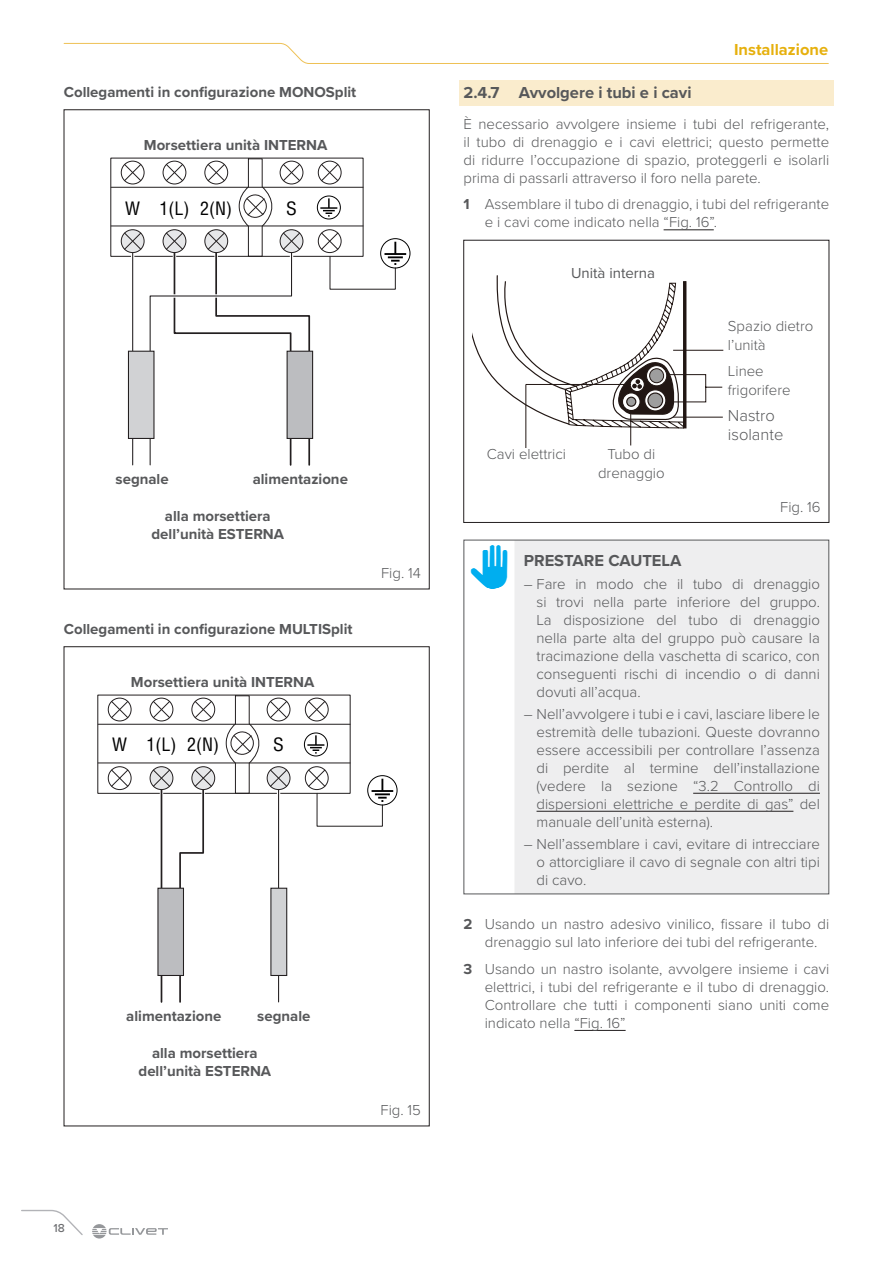
<style>
.page{position:relative;width:893px;height:1263px;background:#fff}
.page>*{position:absolute;margin:0;border:0;box-sizing:border-box;transform-origin:0 0}
.t1{font:40.5px "DOCUTEC Simboli";color:#00aeef}
.t2{font:condensed 18px "Helvetica LT Std";color:#000001}
.t3{font:condensed 18px "Helvetica LT Std";color:#000001;scale:1.07 1}
.t4{font:700 16.5px "Proxima Nova";color:#57585a}
.t5{font:300 16.5px/18.9px "Proxima Nova";color:#57585a}
.t6{font:700 16.5px "Proxima Nova";color:#e6b00d}
.Testo{font:300 15px/18px "Proxima Nova";color:#57585a;text-align:justify}
.Testo_bold{font:700 15px/18px "Proxima Nova";color:#57585a;text-align:center}
.t7{font:700 15px "Proxima Nova";color:#231f20}
.t8{font:15px "Proxima Nova";color:#57585a}
.t9{font:500 12px "Proxima Nova";color:#6c6d70}
.s1{font-weight:700}
</style>
<div class="page">
<svg style="left:21px;top:1209px;width:62px;height:26px"></svg>
<svg style="left:92px;top:1224px;width:76px;height:14px"></svg>
<svg style="left:63px;top:43px;width:766px;height:21px"></svg>
<hr style="left:111px;top:187px;width:252px;height:1px;background:#231f20">
<hr style="left:111px;top:226px;width:252px;height:1px;background:#231f20">
<div style="left:121px;top:161px;width:23px;height:23px;border:1px solid #231f20;border-radius:50%"></div>
<div style="left:318px;top:161px;width:23px;height:23px;border:1px solid #231f20;border-radius:50%"></div>
<svg style="left:321px;top:164px;width:18px;height:18px"></svg>
<svg style="left:121px;top:230px;width:23px;height:23px"></svg>
<div style="left:121px;top:229px;width:23px;height:24px;border:1px solid #231f20;border-radius:50%"></div>
<svg style="left:124px;top:158px;width:189px;height:308px"></svg>
<div style="left:318px;top:229px;width:23px;height:24px;border:1px solid #231f20;border-radius:50%"></div>
<div style="left:128px;top:351px;width:26px;height:87px;background:#d1d2d4"></div>
<div style="left:128px;top:351px;width:26px;height:88px;border:1px solid #231f20"></div>
<div style="left:287px;top:351px;width:26px;height:87px;background:#bcbdc0"></div>
<div style="left:287px;top:351px;width:26px;height:88px;border:1px solid #231f20"></div>
<svg style="left:320px;top:198px;width:17px;height:19px"></svg>
<div style="left:317px;top:196px;width:24px;height:23px;border:1px solid #000001;border-radius:50%"></div>
<svg style="left:321px;top:232px;width:85px;height:58px"></svg>
<div style="left:380px;top:238px;width:30px;height:30px;border:1px solid #000001;border-radius:50%"></div>
<hr style="left:161px;top:789px;width:1px;height:213px;background:#231f20">
<hr style="left:278px;top:789px;width:1px;height:213px;background:#231f20">
<hr style="left:98px;top:724px;width:252px;height:1px;background:#231f20">
<hr style="left:98px;top:763px;width:252px;height:1px;background:#231f20">
<svg style="left:225px;top:695px;width:37px;height:99px"></svg>
<div style="left:108px;top:698px;width:23px;height:23px;border:1px solid #231f20;border-radius:50%"></div>
<svg style="left:111px;top:700px;width:18px;height:18px"></svg>
<div style="left:150px;top:698px;width:23px;height:23px;border:1px solid #231f20;border-radius:50%"></div>
<svg style="left:153px;top:700px;width:17px;height:18px"></svg>
<div style="left:192px;top:698px;width:23px;height:23px;border:1px solid #231f20;border-radius:50%"></div>
<svg style="left:194px;top:700px;width:18px;height:18px"></svg>
<div style="left:267px;top:698px;width:23px;height:23px;border:1px solid #231f20;border-radius:50%"></div>
<svg style="left:270px;top:700px;width:18px;height:18px"></svg>
<div style="left:305px;top:698px;width:23px;height:23px;border:1px solid #231f20;border-radius:50%"></div>
<svg style="left:308px;top:700px;width:18px;height:18px"></svg>
<div style="left:108px;top:766px;width:23px;height:24px;border:1px solid #231f20;border-radius:50%"></div>
<svg style="left:111px;top:769px;width:18px;height:18px"></svg>
<svg style="left:150px;top:767px;width:23px;height:22px"></svg>
<div style="left:150px;top:766px;width:23px;height:24px;border:1px solid #231f20;border-radius:50%"></div>
<svg style="left:153px;top:769px;width:17px;height:18px"></svg>
<svg style="left:192px;top:767px;width:23px;height:22px"></svg>
<div style="left:192px;top:766px;width:23px;height:24px;border:1px solid #231f20;border-radius:50%"></div>
<svg style="left:177px;top:769px;width:35px;height:234px"></svg>
<svg style="left:267px;top:767px;width:23px;height:22px"></svg>
<div style="left:267px;top:766px;width:23px;height:24px;border:1px solid #231f20;border-radius:50%"></div>
<svg style="left:270px;top:769px;width:18px;height:18px"></svg>
<div style="left:305px;top:766px;width:23px;height:24px;border:1px solid #231f20;border-radius:50%"></div>
<div style="left:271px;top:888px;width:16px;height:87px;background:#d1d2d4"></div>
<div style="left:270px;top:888px;width:17px;height:88px;border:1px solid #231f20"></div>
<div style="left:158px;top:888px;width:25px;height:87px;background:#bcbdc0"></div>
<div style="left:157px;top:888px;width:27px;height:88px;border:1px solid #231f20"></div>
<svg style="left:307px;top:735px;width:17px;height:19px"></svg>
<div style="left:304px;top:733px;width:24px;height:23px;border:1px solid #000001;border-radius:50%"></div>
<svg style="left:308px;top:769px;width:85px;height:58px"></svg>
<div style="left:367px;top:775px;width:30px;height:30px;border:1px solid #000001;border-radius:50%"></div>
<div style="left:459px;top:81px;width:374px;height:25px;background:#faeccd"></div>
<hr style="left:664px;top:230px;width:50px;height:1px;background:#231f20">
<hr style="left:574px;top:1030px;width:52px;height:1px;background:#231f20">
<svg style="left:472px;top:275px;width:252px;height:173px"></svg>
<div style="left:463px;top:240px;width:366px;height:283px;border:1px solid #231f20"></div>
<svg style="left:462px;top:539px;width:375px;height:357px;fill:#eeeeef"></svg>
<hr style="left:693px;top:793px;width:127px;height:1px;background:#231f20">
<hr style="left:536px;top:811px;width:257px;height:1px;background:#231f20">
<p class="Testo_bold" style="left:64px;top:83px;width:294px">Collegamenti in configurazione MONOSplit</p>
<p class="Testo_bold" style="left:144px;top:135px;width:185px">Morsettiera unità INTERNA</p>
<p class="t2" style="left:125px;top:197px;width:109px">W 1(L) 2(N)</p>
<p class="t3" style="left:286px;top:197px;width:12px">S</p>
<p class="Testo_bold" style="left:116px;top:469px;width:55px">segnale</p>
<p class="Testo_bold" style="left:253px;top:469px;width:97px">alimentazione</p>
<p class="Testo_bold" style="left:151px;top:506px;width:134px">alla morsettiera dell’unità ESTERNA</p>
<p class="t7" style="left:113px;top:470px;width:55px">segnale</p>
<p class="Testo_bold" style="left:64px;top:619px;width:290px">Collegamenti in configurazione MULTISplit</p>
<p class="Testo_bold" style="left:131px;top:672px;width:185px">Morsettiera unità INTERNA</p>
<p class="t2" style="left:112px;top:734px;width:109px">W 1(L) 2(N)</p>
<p class="t3" style="left:273px;top:734px;width:12px">S</p>
<p class="Testo" style="left:381px;top:563px;width:41px">Fig. 14</p>
<p class="t7" style="left:122px;top:1007px;width:97px">alimentazione</p>
<p class="t7" style="left:255px;top:1007px;width:55px">segnale</p>
<p class="Testo_bold" style="left:126px;top:1006px;width:97px">alimentazione</p>
<p class="Testo_bold" style="left:257px;top:1006px;width:55px">segnale</p>
<p class="Testo_bold" style="left:139px;top:1043px;width:134px">alla morsettiera dell’unità ESTERNA</p>
<p class="t9" style="left:53px;top:1219px;width:13px">18</p>
<p class="Testo" style="left:381px;top:1100px;width:42px">Fig. 15</p>
<p class="t6" style="left:734px;top:37px;width:96px">Installazione</p>
<p class="t4" style="left:463px;top:80px;width:230px">2.4.7 Avvolgere i tubi e i cavi</p>
<p class="Testo" style="left:463px;top:114px;width:367px">È necessario avvolgere insieme i tubi del refrigerante, il tubo di drenaggio e i cavi elettrici; questo permette di ridurre l’occupazione di spazio, proteggerli e isolarli prima di passarli attraverso il foro nella parete.</p>
<p class="Testo" style="left:485px;top:195px;width:346px;text-indent:-21px"><span class="s1">1</span> Assemblare il tubo di drenaggio, i tubi del refrigerante e i cavi come indicato nella “Fig. 16”.</p>
<p class="t8" style="left:571px;top:262px;width:85px">Unità interna</p>
<p class="Testo" style="left:487px;top:444px;width:81px">Cavi elettrici</p>
<p class="Testo" style="left:598px;top:444px;width:68px;line-height:18.9px;text-align:center">Tubo di drenaggio</p>
<p class="Testo" style="left:728px;top:316px;width:87px;line-height:18.9px">Spazio dietro l’unità</p>
<p class="Testo" style="left:728px;top:361px;width:64px;line-height:18.9px">Linee frigorifere</p>
<p class="t5" style="left:728px;top:405px;width:57px">Nastro isolante</p>
<p class="Testo" style="left:780px;top:497px;width:42px">Fig. 16</p>
<p class="t1" style="left:468px;top:545px;width:44px">m</p>
<p class="t4" style="left:524px;top:548px;width:159px">PRESTARE CAUTELA</p>
<p class="Testo" style="left:536px;top:574px;width:285px;text-indent:-13px">– Fare in modo che il tubo di drenaggio si trovi nella parte inferiore del gruppo.<br>La disposizione del tubo di drenaggio nella parte alta del gruppo può causare la tracimazione della vaschetta di scarico, con conseguenti rischi di incendio o di danni dovuti all’acqua.</p>
<p class="Testo" style="left:536px;top:704px;width:285px;text-indent:-13px">– Nell’avvolgere i tubi e i cavi, lasciare libere le estremità delle tubazioni. Queste dovranno essere accessibili per controllare l’assenza di perdite al termine dell’installazione (vedere la sezione “3.2 Controllo di dispersioni elettriche e perdite di gas” del manuale dell’unità esterna).</p>
<p class="Testo" style="left:536px;top:834px;width:285px;text-indent:-13px">– Nell’assemblare i cavi, evitare di intrecciare o attorcigliare il cavo di segnale con altri tipi di cavo.</p>
<p class="Testo" style="left:485px;top:915px;width:346px;text-indent:-21px"><span class="s1">2</span> Usando un nastro adesivo vinilico, fissare il tubo di drenaggio sul lato inferiore dei tubi del refrigerante.</p>
<p class="Testo" style="left:485px;top:959px;width:346px;text-indent:-21px"><span class="s1">3</span> Usando un nastro isolante, avvolgere insieme i cavi elettrici, i tubi del refrigerante e il tubo di drenaggio.<br>Controllare che tutti i componenti siano uniti come indicato nella “Fig. 16”</p>
</div>
